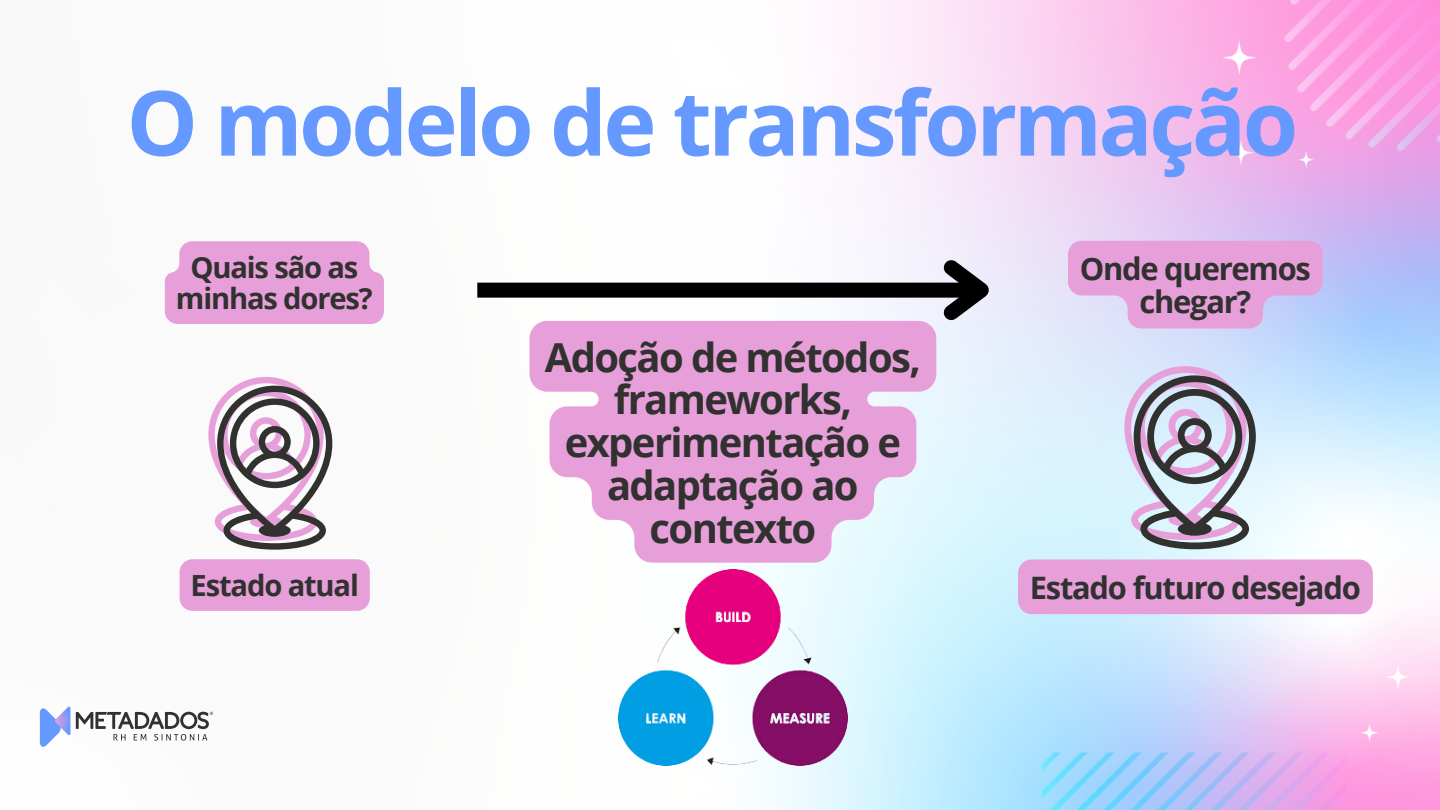
<style>
.page{position:relative;width:1440px;height:810px;background:#fff}
.page>*{position:absolute;margin:0;border:0;box-sizing:border-box;transform-origin:0 0}
.t1{font:700 90px "Open Sans";letter-spacing:-.04em;color:#69f}
.t2{font:700 40px/42.8px "Open Sans";letter-spacing:-.04em;color:#313130;text-align:center}
.t3{font:700 30.9px/33px "Open Sans";letter-spacing:-.04em;color:#313130;text-align:center}
.t4{font:700 29.2px/31.2px "Open Sans";letter-spacing:-.04em;color:#313130;text-align:center}
</style>
<div class="page">
<img style="left:39px;top:0;width:1401px;height:810px">
<svg style="left:40px;top:706px;width:30px;height:41px"></svg>
<svg style="left:76px;top:712px;width:137px;height:29px"></svg>
<div style="left:180px;top:559px;width:190px;height:52px;background:#e79fda"></div>
<svg style="left:208px;top:377px;width:124px;height:173px"></svg>
<div style="left:1018px;top:559px;width:355px;height:55px;background:#e79fda"></div>
<svg style="left:1124px;top:366px;width:132px;height:183px;background:#aba7ba"></svg>
<div style="left:477px;top:283px;width:504px;height:15px;background:#000"></div>
<svg style="left:930px;top:247px;width:76px;height:87px"></svg>
<img style="left:618px;top:570px;width:229px;height:196px">
<svg style="left:530px;top:321px;width:406px;height:242px;background:#e9b1e0"></svg>
<svg style="left:165px;top:241px;width:219px;height:83px;background:#e8a4db"></svg>
<svg style="left:1068px;top:241px;width:255px;height:87px;background:#e2a9df"></svg>
<p class="t1" style="left:126px;top:60px;width:1173px">O modelo de transformação</p>
<p class="t4" style="left:176px;top:251px;width:198px">Quais são as minhas dores?</p>
<p class="t3" style="left:1080px;top:251px;width:233px">Onde queremos chegar?</p>
<p class="t2" style="left:545px;top:335px;width:378px">Adoção de métodos, frameworks, experimentação e adaptação ao contexto</p>
<p class="t4" style="left:191px;top:569px;width:170px">Estado atual</p>
<p class="t3" style="left:1030px;top:570px;width:333px">Estado futuro desejado</p>
</div>
